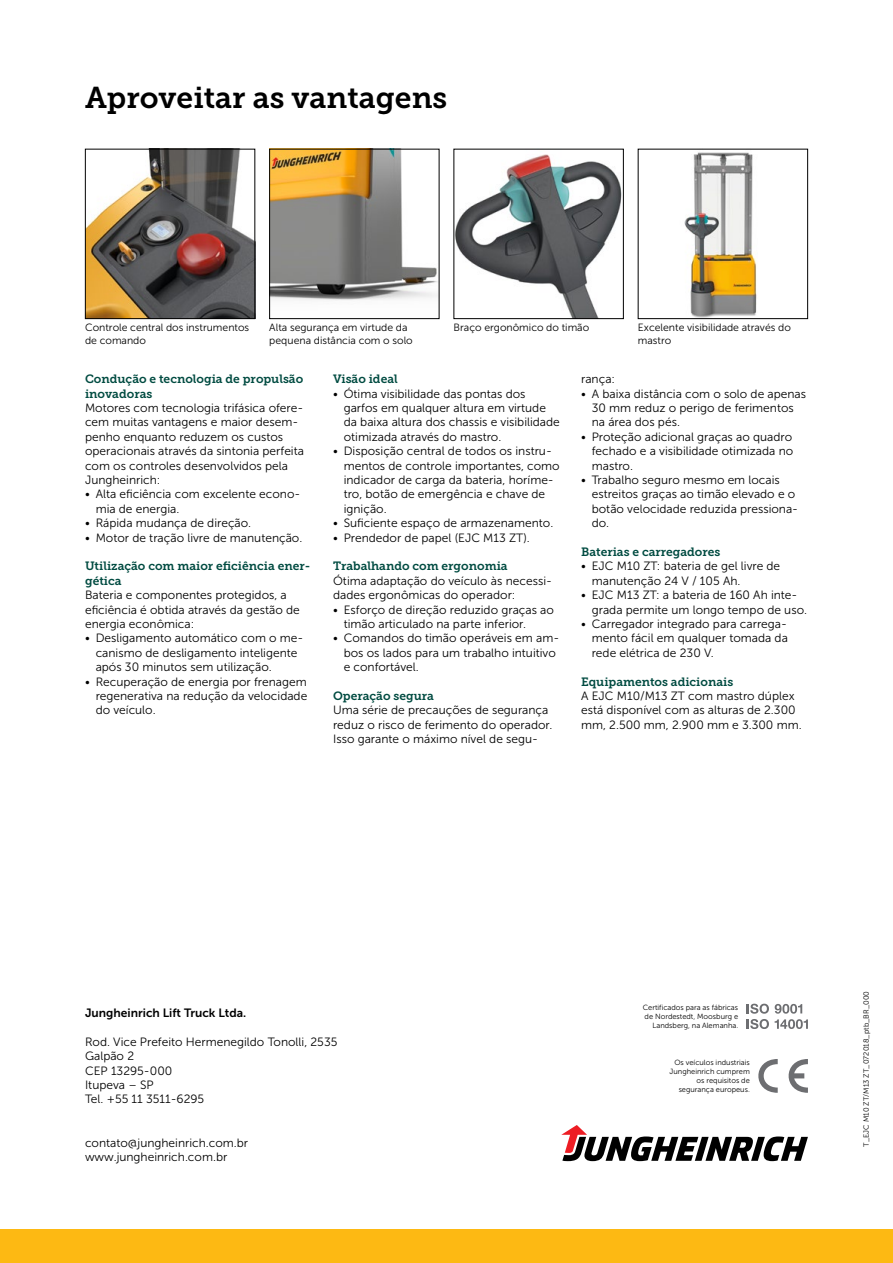
<style>
.page{position:relative;width:893px;height:1263px;background:#fff}
.page>*{position:absolute;margin:0;border:0;box-sizing:border-box;transform-origin:0 0}
.t1{font:30px "Museo JH Slab 700";color:#000}
.t2{font:12px/14.4px "Museo JH Sans 300";color:#000}
.t3{font:12px/14.4px "Museo JH Slab 700";color:#004b41}
.t4{font:12px "Museo JH Sans 700";color:#000}
.t5{font:10.5px/12.8px "Museo JH Sans 300";color:#000}
.t6{font:7.5px/9px "Museo JH Sans 300";color:#000;text-align:right}
</style>
<div class="page">
<div style="left:0;top:1229px;width:893px;height:34px;background:#fdb913"></div>
<svg style="left:561px;top:1125px;width:247px;height:36px"></svg>
<img style="left:87px;top:151px;width:166px;height:166px">
<div style="left:85px;top:149px;width:170px;height:170px;border:1px solid #000"></div>
<img style="left:271px;top:151px;width:166px;height:150px">
<div style="left:269px;top:149px;width:170px;height:170px;border:1px solid #000"></div>
<img style="left:456px;top:154px;width:166px;height:163px">
<div style="left:454px;top:149px;width:170px;height:170px;border:1px solid #000"></div>
<img style="left:684px;top:152px;width:73px;height:165px">
<div style="left:638px;top:149px;width:170px;height:170px;border:1px solid #000"></div>
<svg style="left:758px;top:1059px;width:50px;height:34px"></svg>
<svg style="left:747px;top:1004px;width:22px;height:25px"></svg>
<svg style="left:775px;top:1004px;width:33px;height:25px"></svg>
<h1 class="t1" style="left:85px;top:80px;width:364px">Aproveitar as vantagens</h1>
<p class="t5" style="left:85px;top:321px;width:166px">Controle central dos instrumentos de comando</p>
<p class="t5" style="left:269px;top:321px;width:145px">Alta segurança em virtude da pequena distância com o solo</p>
<p class="t5" style="left:454px;top:321px;width:137px">Braço ergonômico do timão</p>
<p class="t5" style="left:638px;top:321px;width:155px">Excelente visibilidade através do mastro</p>
<p class="t3" style="left:85px;top:372px;width:220px">Condução e tecnologia de propulsão inovadoras</p>
<p class="t2" style="left:85px;top:401px;width:220px">Motores com tecnologia trifásica ofere&shy;cem muitas vantagens e maior desem&shy;penho enquanto reduzem os custos operacionais através da sintonia perfeita com os controles desenvolvidos pela Jungheinrich:</p>
<p class="t2" style="left:96px;top:487px;width:206px;text-indent:-11px">• Alta eficiência com excelente econo&shy;mia de energia.</p>
<p class="t2" style="left:85px;top:516px;width:168px">• Rápida mudança de direção.</p>
<p class="t2" style="left:85px;top:530px;width:219px">• Motor de tração livre de manutenção.</p>
<p class="t3" style="left:85px;top:559px;width:227px">Utilização com maior eficiência ener&shy;gética</p>
<p class="t2" style="left:85px;top:588px;width:216px">Bateria e componentes protegidos, a eficiência é obtida através da gestão de energia econômica:</p>
<p class="t2" style="left:96px;top:631px;width:209px;text-indent:-11px">• Desligamento automático com o me&shy;canismo de desligamento inteligente após 30 minutos sem utilização.</p>
<p class="t2" style="left:96px;top:674px;width:213px;text-align:justify;text-indent:-11px">• Recuperação de energia por frenagem regenerativa na redução da velocidade do veículo.</p>
<p class="t3" style="left:333px;top:372px;width:66px">Visão ideal</p>
<p class="t2" style="left:344px;top:386px;width:218px;text-indent:-11px">• Ótima visibilidade das pontas dos garfos em qualquer altura em virtude da baixa altura dos chassis e visibilidade otimizada através do mastro.</p>
<p class="t2" style="left:344px;top:444px;width:217px;text-indent:-11px">• Disposição central de todos os instru&shy;mentos de controle importantes, como indicador de carga da bateria, horíme&shy;tro, botão de emergência e chave de ignição.</p>
<p class="t2" style="left:333px;top:516px;width:222px">• Suficiente espaço de armazenamento.</p>
<p class="t2" style="left:333px;top:530px;width:198px">• Prendedor de papel (EJC M13 ZT).</p>
<p class="t3" style="left:333px;top:559px;width:176px">Trabalhando com ergonomia</p>
<p class="t2" style="left:333px;top:574px;width:220px">Ótima adaptação do veículo às necessi&shy;dades ergonômicas do operador:</p>
<p class="t2" style="left:344px;top:602px;width:212px;text-indent:-11px">• Esforço de direção reduzido graças ao timão articulado na parte inferior.</p>
<p class="t2" style="left:344px;top:631px;width:217px;text-indent:-11px">• Comandos do timão operáveis em am&shy;bos os lados para um trabalho intuitivo e confortável.</p>
<p class="t3" style="left:333px;top:689px;width:102px">Operação segura</p>
<p class="t2" style="left:333px;top:703px;width:221px">Uma série de precauções de segurança reduz o risco de ferimento do operador.<br>Isso garante o máximo nível de segu-</p>
<p class="t2" style="left:581px;top:372px;width:35px">rança:</p>
<p class="t2" style="left:592px;top:386px;width:216px;text-indent:-11px">• A baixa distância com o solo de apenas<br>30 mm reduz o perigo de ferimentos na área dos pés.</p>
<p class="t2" style="left:592px;top:430px;width:203px;text-align:justify;text-indent:-11px">• Proteção adicional graças ao quadro fechado e a visibilidade otimizada no mastro.</p>
<p class="t2" style="left:592px;top:473px;width:208px;text-indent:-11px">• Trabalho seguro mesmo em locais estreitos graças ao timão elevado e o botão velocidade reduzida pressiona&shy;do.</p>
<p class="t3" style="left:581px;top:545px;width:141px">Baterias e carregadores</p>
<p class="t2" style="left:592px;top:559px;width:190px;text-indent:-11px">• EJC M10 ZT: bateria de gel livre de manutenção 24 V / 105 Ah.</p>
<p class="t2" style="left:592px;top:588px;width:217px;text-indent:-11px">• EJC M13 ZT: a bateria de 160 Ah inte&shy;grada permite um longo tempo de uso.</p>
<p class="t2" style="left:592px;top:617px;width:198px;text-align:justify;text-indent:-11px">• Carregador integrado para carrega&shy;mento fácil em qualquer tomada da rede elétrica de 230 V.</p>
<p class="t3" style="left:581px;top:674px;width:154px">Equipamentos adicionais</p>
<p class="t2" style="left:581px;top:689px;width:222px">A EJC M10/M13 ZT com mastro dúplex está disponível com as alturas de 2.300 mm, 2.500 mm, 2.900 mm e 3.300 mm.</p>
<p class="t4" style="left:85px;top:1006px;width:163px">Jungheinrich Lift Truck Ltda.</p>
<p class="t2" style="left:85px;top:1034px;width:254px">Rod. Vice Prefeito Hermenegildo Tonolli, 2535<br>Galpão 2<br>CEP 13295-000<br>Itupeva – SP<br>Tel. +55 11 3511-6295</p>
<p class="t2" style="left:85px;top:1135px;width:165px">contato@jungheinrich.com.br www.jungheinrich.com.br</p>
<p class="t6" style="left:643px;top:1003px;width:97px">Certificados para as fábricas de Nordestedt, Moosburg e<br>Landsberg, na Alemanha.</p>
<p class="t6" style="left:670px;top:1058px;width:82px">Os veículos industriais<br>Jungheinrich cumprem os requisitos de segurança europeus.</p>
<p class="t6" style="left:862px;top:1146px;width:157px;rotate:-90deg">T_EJC M10 ZT/M13 ZT_072018_ptb_BR_000</p>
</div>
